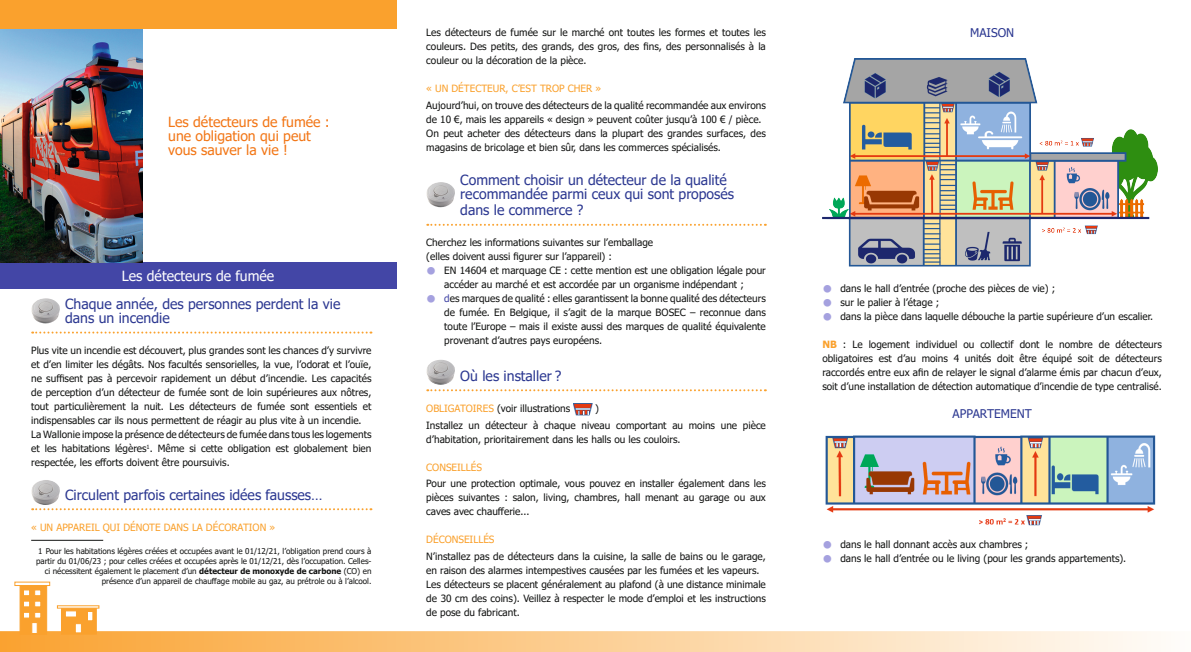
<style>
.page{position:relative;width:1191px;height:652px;background:#fff}
.page>*{position:absolute;margin:0;border:0;box-sizing:border-box;transform-origin:0 0}
.t1{font:14px/14px "Tahoma";color:#2c3891}
.t2{font:14px/14px "Tahoma";color:#f27616}
.t3{font:14px "Tahoma";color:#fff}
.t4{font:12px "Tahoma";color:#2c3891}
.t5{font:10px/14px "Tahoma";color:#131413;text-align:justify}
.t6{font:10px "Tahoma";color:#faa12d}
.t7{font:8px/10px "Tahoma";color:#131413;text-align:right}
.s1{font-weight:700}
.s2{font-size:22px;color:#a5a1df}
.s3{color:#4346a6}
.s4{color:#faa12d}
.s5{font-weight:700;color:#faa12d}
</style>
<div class="page">
<svg style="left:0;top:631px;width:1151px;height:21px;background:#fbce93"></svg>
<div style="left:20px;top:585px;width:27px;height:50px;background:#faa12d;border:1px solid #faa12d"></div>
<div style="left:23px;top:589px;width:7px;height:7px;background:#fff;border:1px solid #faa12d"></div>
<div style="left:34px;top:589px;width:7px;height:7px;background:#fff;border:1px solid #faa12d"></div>
<svg style="left:34px;top:601px;width:7px;height:6px"></svg>
<div style="left:34px;top:612px;width:7px;height:7px;background:#fff;border:1px solid #faa12d"></div>
<svg style="left:24px;top:601px;width:6px;height:6px"></svg>
<div style="left:23px;top:612px;width:7px;height:7px;background:#fff;border:1px solid #faa12d"></div>
<div style="left:31px;top:622px;width:7px;height:12px;background:#fff;border:1px solid #faa12d"></div>
<svg style="left:14px;top:582px;width:36px;height:4px"></svg>
<div style="left:61px;top:608px;width:36px;height:27px;background:#faa12d;border:1px solid #faa12d"></div>
<div style="left:65px;top:610px;width:12px;height:7px;background:#fff;border:1px solid #faa12d"></div>
<svg style="left:88px;top:612px;width:5px;height:9px"></svg>
<div style="left:75px;top:623px;width:7px;height:10px;background:#fff;border:1px solid #faa12d"></div>
<svg style="left:57px;top:605px;width:42px;height:4px"></svg>
<div style="left:0;top:262px;width:397px;height:27px;background:#4346a6"></div>
<img style="left:0;top:28px;width:142px;height:235px">
<div style="left:0;top:0;width:397px;height:28px;background:#faa12d"></div>
<svg style="left:32px;top:332px;width:339px;height:2px"></svg>
<svg style="left:32px;top:508px;width:339px;height:2px"></svg>
<hr style="left:31px;top:540px;width:72px;height:1px;background:#131413">
<svg style="left:427px;top:224px;width:339px;height:2px"></svg>
<svg style="left:427px;top:389px;width:339px;height:2px"></svg>
<img style="left:31px;top:298px;width:14px;height:16px">
<img style="left:31px;top:480px;width:14px;height:16px">
<img style="left:426px;top:360px;width:13px;height:15px">
<img style="left:426px;top:182px;width:14px;height:16px">
<img style="left:573px;top:403px;width:19px;height:13px">
<img style="left:825px;top:435px;width:331px;height:91px">
<img style="left:822px;top:59px;width:336px;height:208px">
<p class="t2" style="left:168px;top:115px;width:163px">Les détecteurs de fumée : une obligation qui peut vous sauver la vie !</p>
<p class="t3" style="left:122px;top:266px;width:154px">Les détecteurs de fumée</p>
<p class="t1" style="left:65px;top:298px;width:277px">Chaque année, des personnes perdent la vie dans un incendie</p>
<p class="t5" style="left:31px;top:344px;width:342px">Plus vite un incendie est découvert, plus grandes sont les chances d’y survivre et d’en limiter les dégâts. Nos facultés sensorielles, la vue, l’odorat et l’ouïe, ne suffisent pas à percevoir rapidement un début d’incendie. Les capacités de perception d’un détecteur de fumée sont de loin supérieures aux nôtres, tout particulièrement la nuit. Les détecteurs de fumée sont essentiels et indispensables car ils nous permettent de réagir au plus vite à un incendie.</p>
<p class="t5" style="left:31px;top:428px;width:342px">La Wallonie impose la présence de détecteurs de fumée dans tous les logements et les habitations légères<sup>1</sup>. Même si cette obligation est globalement bien respectée, les efforts doivent être poursuivis.</p>
<p class="t1" style="left:65px;top:488px;width:259px">Circulent parfois certaines idées fausses…</p>
<p class="t6" style="left:31px;top:520px;width:245px">« UN APPAREIL QUI DÉNOTE DANS LA DÉCORATION »</p>
<p class="t7" style="left:36px;top:547px;width:337px">1 Pour les habitations légères créées et occupées avant le 01/12/21, l’obligation prend cours à partir du 01/06/23 ; pour celles créées et occupées après le 01/12/21, dès l’occupation. Celles&shy;ci nécessitent également le placement d’un <span class="s1">détecteur de monoxyde de carbone</span> (CO) en présence d’un appareil de chauffage mobile au gaz, au prétrole ou à l’alcool.</p>
<p class="t5" style="left:426px;top:26px;width:341px">Les détecteurs de fumée sur le marché ont toutes les formes et toutes les couleurs. Des petits, des grands, des gros, des fins, des personnalisés à la couleur ou la décoration de la pièce.</p>
<p class="t6" style="left:426px;top:82px;width:176px">« UN DÉTECTEUR, C’EST TROP CHER »</p>
<p class="t5" style="left:426px;top:99px;width:341px">Aujourd’hui, on trouve des détecteurs de la qualité recommandée aux environs de 10 €, mais les appareils « design » peuvent coûter jusqu’à 100 € / pièce.</p>
<p class="t5" style="left:426px;top:127px;width:341px">On peut acheter des détecteurs dans la plupart des grandes surfaces, des magasins de bricolage et bien sûr, dans les commerces spécialisés.</p>
<p class="t1" style="left:460px;top:173px;width:275px">Comment choisir un détecteur de la qualité recommandée parmi ceux qui sont proposés</p>
<p class="t1" style="left:460px;top:204px;width:125px">dans le commerce ?</p>
<p class="t5" style="left:426px;top:236px;width:228px">Cherchez les informations suivantes sur l’emballage</p>
<p class="t5" style="left:426px;top:250px;width:187px">(elles doivent aussi figurer sur l’appareil) :</p>
<p class="t5" style="left:426px;top:264px;width:341px;text-align:center"><span class="s2">•</span> EN 14604 et marquage CE : cette mention est une obligation légale pour accéder au marché et est accordée par un organisme indépendant ;</p>
<p class="t5" style="left:444px;top:292px;width:323px;text-indent:-18px"><span class="s2">•</span> <span class="s3">d</span>es marques de qualité : elles garantissent la bonne qualité des détecteurs de fumée. En Belgique, il s’agit de la marque BOSEC – reconnue dans toute l’Europe – mais il existe aussi des marques de qualité équivalente provenant d’autres pays européens.</p>
<p class="t1" style="left:460px;top:369px;width:103px">Où les installer ?</p>
<p class="t5" style="left:426px;top:402px;width:145px"><span class="s4">OBLIGATOIRES</span> (voir illustrations</p>
<p class="t5" style="left:595px;top:402px;width:5px">)</p>
<p class="t5" style="left:426px;top:419px;width:341px">Installez un détecteur à chaque niveau comportant au moins une pièce d’habitation, prioritairement dans les halls ou les couloirs.</p>
<p class="t6" style="left:426px;top:460px;width:57px">CONSEILLÉS</p>
<p class="t5" style="left:426px;top:477px;width:341px">Pour une protection optimale, vous pouvez en installer également dans les pièces suivantes : salon, living, chambres, hall menant au garage ou aux caves avec chaufferie...</p>
<p class="t6" style="left:426px;top:533px;width:70px">DÉCONSEILLÉS</p>
<p class="t5" style="left:426px;top:550px;width:341px">N’installez pas de détecteurs dans la cuisine, la salle de bains ou le garage, en raison des alarmes intempestives causées par les fumées et les vapeurs.</p>
<p class="t5" style="left:426px;top:578px;width:341px">Les détecteurs se placent généralement au plafond (à une distance minimale de 30 cm des coins). Veillez à respecter le mode d’emploi et les instructions de pose du fabricant.</p>
<p class="t4" style="left:970px;top:25px;width:46px">MAISON</p>
<p class="t5" style="left:822px;top:282px;width:234px"><span class="s2">•</span> dans le hall d’entrée (proche des pièces de vie) ;</p>
<p class="t5" style="left:822px;top:296px;width:118px"><span class="s2">•</span> sur le palier à l’étage ;</p>
<p class="t5" style="left:822px;top:310px;width:332px"><span class="s2">•</span> dans la pièce dans laquelle débouche la partie supérieure d’un escalier.</p>
<p class="t5" style="left:822px;top:338px;width:341px"><span class="s5">NB</span> : Le logement individuel ou collectif dont le nombre de détecteurs obligatoires est d’au moins 4 unités doit être équipé soit de détecteurs raccordés entre eux afin de relayer le signal d’alarme émis par chacun d’eux, soit d’une installation de détection automatique d’incendie de type centralisé.</p>
<p class="t4" style="left:952px;top:406px;width:81px">APPARTEMENT</p>
<p class="t5" style="left:822px;top:538px;width:208px"><span class="s2">•</span> dans le hall donnant accès aux chambres ;</p>
<p class="t5" style="left:822px;top:552px;width:305px"><span class="s2">•</span> dans le hall d’entrée ou le living (pour les grands appartements).</p>
</div>
